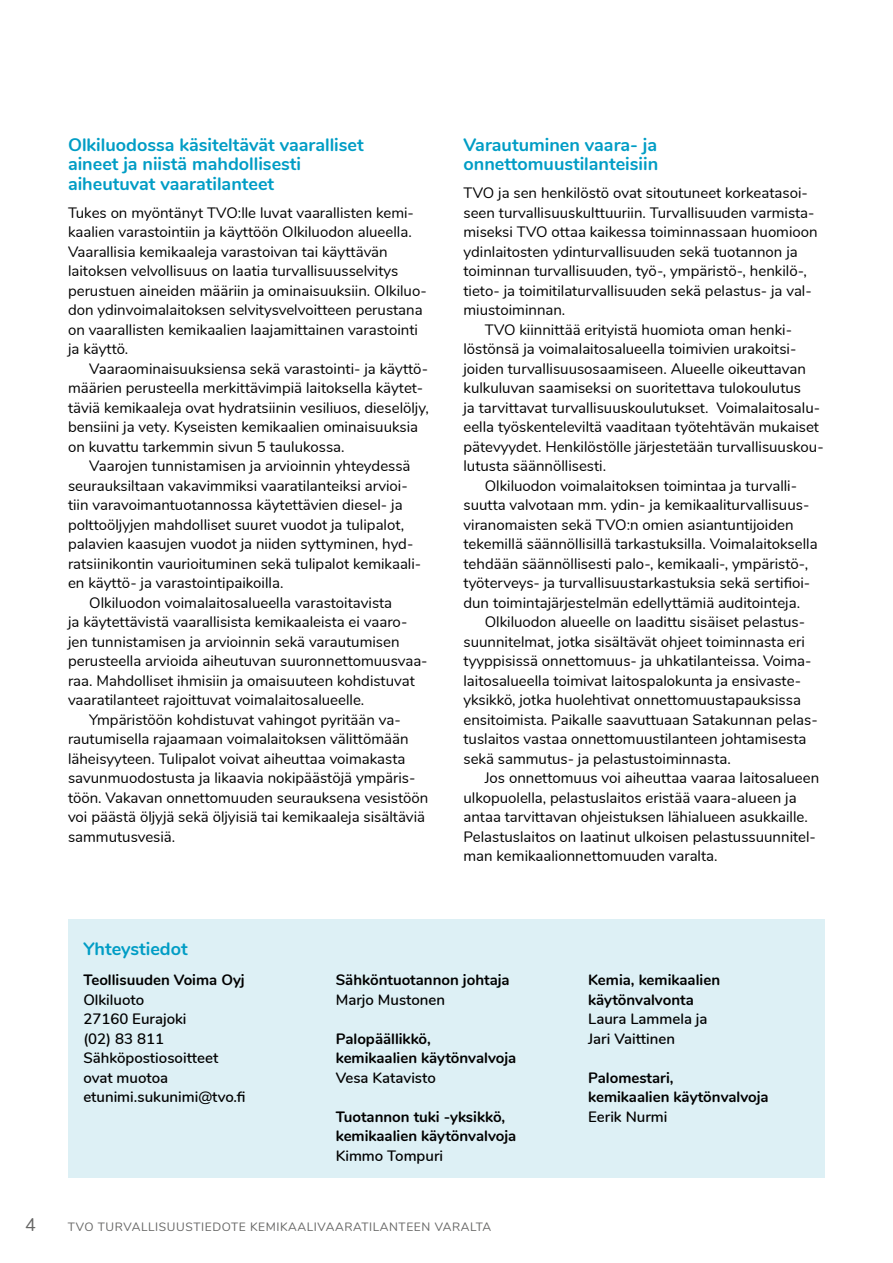
<style>
.page{position:relative;width:893px;height:1263px;background:#fff}
.page>*{position:absolute;margin:0;border:0;box-sizing:border-box;transform-origin:0 0}
.t1{font:700 18px/19.5px "Nunito";color:#009dc5}
.t2{font:18px "Nunito";color:#666665}
.t3{font:15px/19.5px "Nunito";color:#000}
.t4{font:700 15px/19.5px "Nunito";color:#000}
.t5{font:600 15px/19.5px "Nunito";color:#000}
.t6{font:12px "Nunito";letter-spacing:.05em;color:#666665}
</style>
<div class="page">
<div style="left:68px;top:919px;width:757px;height:259px;background:#ddf0f5"></div>
<p class="t1" style="left:68px;top:134px;width:297px">Olkiluodossa käsiteltävät vaaralliset aineet ja niistä mahdollisesti aiheutuvat vaaratilanteet</p>
<p class="t3" style="left:68px;top:202px;width:360px">Tukes on myöntänyt TVO:lle luvat vaarallisten kemi&shy;kaalien varastointiin ja käyttöön Olkiluodon alueella.<br>Vaarallisia kemikaaleja varastoivan tai käyttävän laitoksen velvollisuus on laatia turvallisuusselvitys perustuen aineiden määriin ja ominaisuuksiin. Olkiluo&shy;don ydinvoimalaitoksen selvitysvelvoitteen perustana on vaarallisten kemikaalien laajamittainen varastointi ja käyttö.</p>
<p class="t3" style="left:68px;top:358px;width:362px;text-indent:21px">Vaaraominaisuuksiensa sekä varastointi- ja käyttö&shy;määrien perusteella merkittävimpiä laitoksella käytet&shy;täviä kemikaaleja ovat hydratsiinin vesiliuos, dieselöljy, bensiini ja vety. Kyseisten kemikaalien ominaisuuksia on kuvattu tarkemmin sivun 5 taulukossa.</p>
<p class="t3" style="left:89px;top:455px;width:323px">Vaarojen tunnistamisen ja arvioinnin yhteydessä</p>
<p class="t3" style="left:68px;top:475px;width:341px">seurauksiltaan vakavimmiksi vaaratilanteiksi arvioi-</p>
<p class="t3" style="left:68px;top:494px;width:336px">tiin varavoimantuotannossa käytettävien diesel- ja</p>
<p class="t3" style="left:68px;top:514px;width:338px">polttoöljyjen mahdolliset suuret vuodot ja tulipalot,</p>
<p class="t3" style="left:68px;top:533px;width:347px">palavien kaasujen vuodot ja niiden syttyminen, hyd-</p>
<p class="t3" style="left:68px;top:553px;width:355px">ratsiinikontin vaurioituminen sekä tulipalot kemikaali-</p>
<p class="t3" style="left:68px;top:572px;width:217px">en käyttö- ja varastointipaikoilla.</p>
<p class="t3" style="left:89px;top:592px;width:304px">Olkiluodon voimalaitosalueella varastoitavista</p>
<p class="t3" style="left:68px;top:611px;width:341px">ja käytettävistä vaarallisista kemikaaleista ei vaaro-</p>
<p class="t3" style="left:68px;top:631px;width:333px">jen tunnistamisen ja arvioinnin sekä varautumisen</p>
<p class="t3" style="left:68px;top:650px;width:361px">perusteella arvioida aiheutuvan suuronnettomuusvaa-</p>
<p class="t3" style="left:68px;top:670px;width:348px">raa. Mahdolliset ihmisiin ja omaisuuteen kohdistuvat</p>
<p class="t3" style="left:68px;top:689px;width:298px">vaaratilanteet rajoittuvat voimalaitosalueelle.</p>
<p class="t3" style="left:89px;top:709px;width:313px">Ympäristöön kohdistuvat vahingot pyritään va-</p>
<p class="t3" style="left:68px;top:728px;width:342px">rautumisella rajaamaan voimalaitoksen välittömään</p>
<p class="t3" style="left:68px;top:748px;width:339px">läheisyyteen. Tulipalot voivat aiheuttaa voimakasta</p>
<p class="t3" style="left:68px;top:767px;width:349px">savunmuodostusta ja likaavia nokipäästöjä ympäris-</p>
<p class="t3" style="left:68px;top:787px;width:362px">töön. Vakavan onnettomuuden seurauksena vesistöön</p>
<p class="t3" style="left:68px;top:806px;width:359px">voi päästä öljyjä sekä öljyisiä tai kemikaaleja sisältäviä</p>
<p class="t3" style="left:68px;top:826px;width:109px">sammutusvesiä.</p>
<p class="t1" style="left:83px;top:937px;width:106px">Yhteystiedot</p>
<p class="t1" style="left:463px;top:134px;width:196px">Varautuminen vaara- ja onnettomuustilanteisiin</p>
<p class="t3" style="left:463px;top:182px;width:346px">TVO ja sen henkilöstö ovat sitoutuneet korkeatasoi-</p>
<p class="t3" style="left:463px;top:202px;width:353px">seen turvallisuuskulttuuriin. Turvallisuuden varmista-</p>
<p class="t3" style="left:463px;top:221px;width:356px">miseksi TVO ottaa kaikessa toiminnassaan huomioon</p>
<p class="t3" style="left:463px;top:241px;width:336px">ydinlaitosten ydinturvallisuuden sekä tuotannon ja</p>
<p class="t3" style="left:463px;top:260px;width:345px">toiminnan turvallisuuden, työ-, ympäristö-, henkilö-,</p>
<p class="t3" style="left:463px;top:280px;width:350px">tieto- ja toimitilaturvallisuuden sekä pelastus- ja val-</p>
<p class="t3" style="left:463px;top:299px;width:103px">miustoiminnan.</p>
<p class="t3" style="left:485px;top:319px;width:309px">TVO kiinnittää erityistä huomiota oman henki-</p>
<p class="t3" style="left:463px;top:338px;width:334px">löstönsä ja voimalaitosalueella toimivien urakoitsi-</p>
<p class="t3" style="left:463px;top:358px;width:344px">joiden turvallisuusosaamiseen. Alueelle oikeuttavan</p>
<p class="t3" style="left:463px;top:377px;width:339px">kulkuluvan saamiseksi on suoritettava tulokoulutus</p>
<p class="t3" style="left:463px;top:397px;width:358px">ja tarvittavat turvallisuuskoulutukset. Voimalaitosalu-</p>
<p class="t3" style="left:463px;top:416px;width:357px">eella työskenteleviltä vaaditaan työtehtävän mukaiset</p>
<p class="t3" style="left:463px;top:436px;width:362px">pätevyydet. Henkilöstölle järjestetään turvallisuuskou-</p>
<p class="t3" style="left:463px;top:455px;width:144px">lutusta säännöllisesti.</p>
<p class="t3" style="left:485px;top:475px;width:314px">Olkiluodon voimalaitoksen toimintaa ja turvalli-</p>
<p class="t3" style="left:463px;top:494px;width:347px">suutta valvotaan mm. ydin- ja kemikaaliturvallisuus-</p>
<p class="t3" style="left:463px;top:514px;width:332px">viranomaisten sekä TVO:n omien asiantuntijoiden</p>
<p class="t3" style="left:463px;top:533px;width:356px">tekemillä säännöllisillä tarkastuksilla. Voimalaitoksella</p>
<p class="t3" style="left:463px;top:553px;width:346px">tehdään säännöllisesti palo-, kemikaali-, ympäristö-,</p>
<p class="t3" style="left:463px;top:572px;width:348px">työterveys- ja turvallisuustarkastuksia sekä sertifioi-</p>
<p class="t3" style="left:463px;top:592px;width:338px">dun toimintajärjestelmän edellyttämiä auditointeja.</p>
<p class="t3" style="left:485px;top:611px;width:322px">Olkiluodon alueelle on laadittu sisäiset pelastus-</p>
<p class="t3" style="left:463px;top:631px;width:343px">suunnitelmat, jotka sisältävät ohjeet toiminnasta eri</p>
<p class="t3" style="left:463px;top:650px;width:350px">tyyppisissä onnettomuus- ja uhkatilanteissa. Voima-</p>
<p class="t3" style="left:463px;top:670px;width:339px">laitosalueella toimivat laitospalokunta ja ensivaste-</p>
<p class="t3" style="left:463px;top:689px;width:339px">yksikkö, jotka huolehtivat onnettomuustapauksissa</p>
<p class="t3" style="left:463px;top:709px;width:356px">ensitoimista. Paikalle saavuttuaan Satakunnan pelas-</p>
<p class="t3" style="left:463px;top:728px;width:344px">tuslaitos vastaa onnettomuustilanteen johtamisesta</p>
<p class="t3" style="left:463px;top:748px;width:269px">sekä sammutus- ja pelastustoiminnasta.</p>
<p class="t3" style="left:485px;top:767px;width:336px">Jos onnettomuus voi aiheuttaa vaaraa laitosalueen</p>
<p class="t3" style="left:463px;top:787px;width:335px">ulkopuolella, pelastuslaitos eristää vaara-alueen ja</p>
<p class="t3" style="left:463px;top:806px;width:346px">antaa tarvittavan ohjeistuksen lähialueen asukkaille.</p>
<p class="t3" style="left:463px;top:826px;width:354px">Pelastuslaitos on laatinut ulkoisen pelastussuunnitel-</p>
<p class="t3" style="left:463px;top:845px;width:256px">man kemikaalionnettomuuden varalta.</p>
<p class="t4" style="left:83px;top:969px;width:163px">Teollisuuden Voima Oyj</p>
<p class="t5" style="left:83px;top:989px;width:164px">Olkiluoto<br>27160 Eurajoki<br>(02) 83 811<br>Sähköpostiosoitteet ovat muotoa etunimi.sukunimi@tvo.fi</p>
<p class="t4" style="left:336px;top:969px;width:175px">Sähköntuotannon johtaja</p>
<p class="t5" style="left:336px;top:989px;width:111px">Marjo Mustonen</p>
<p class="t4" style="left:336px;top:1028px;width:182px">Palopäällikkö,<br>kemikaalien käytönvalvoja</p>
<p class="t5" style="left:336px;top:1067px;width:102px">Vesa Katavisto</p>
<p class="t4" style="left:336px;top:1106px;width:182px">Tuotannon tuki -yksikkö, kemikaalien käytönvalvoja</p>
<p class="t5" style="left:336px;top:1145px;width:109px">Kimmo Tompuri</p>
<p class="t2" style="left:25px;top:1212px;width:12px">4</p>
<p class="t6" style="left:68px;top:1218px;width:425px">TVO TURVALLISUUSTIEDOTE KEMIKAALIVAARATILANTEEN VARALTA</p>
<p class="t4" style="left:588px;top:969px;width:133px">Kemia, kemikaalien käytönvalvonta</p>
<p class="t5" style="left:588px;top:1008px;width:121px">Laura Lammela ja<br>Jari Vaittinen</p>
<p class="t4" style="left:588px;top:1067px;width:182px">Palomestari,<br>kemikaalien käytönvalvoja</p>
<p class="t5" style="left:588px;top:1106px;width:81px">Eerik Nurmi</p>
</div>
